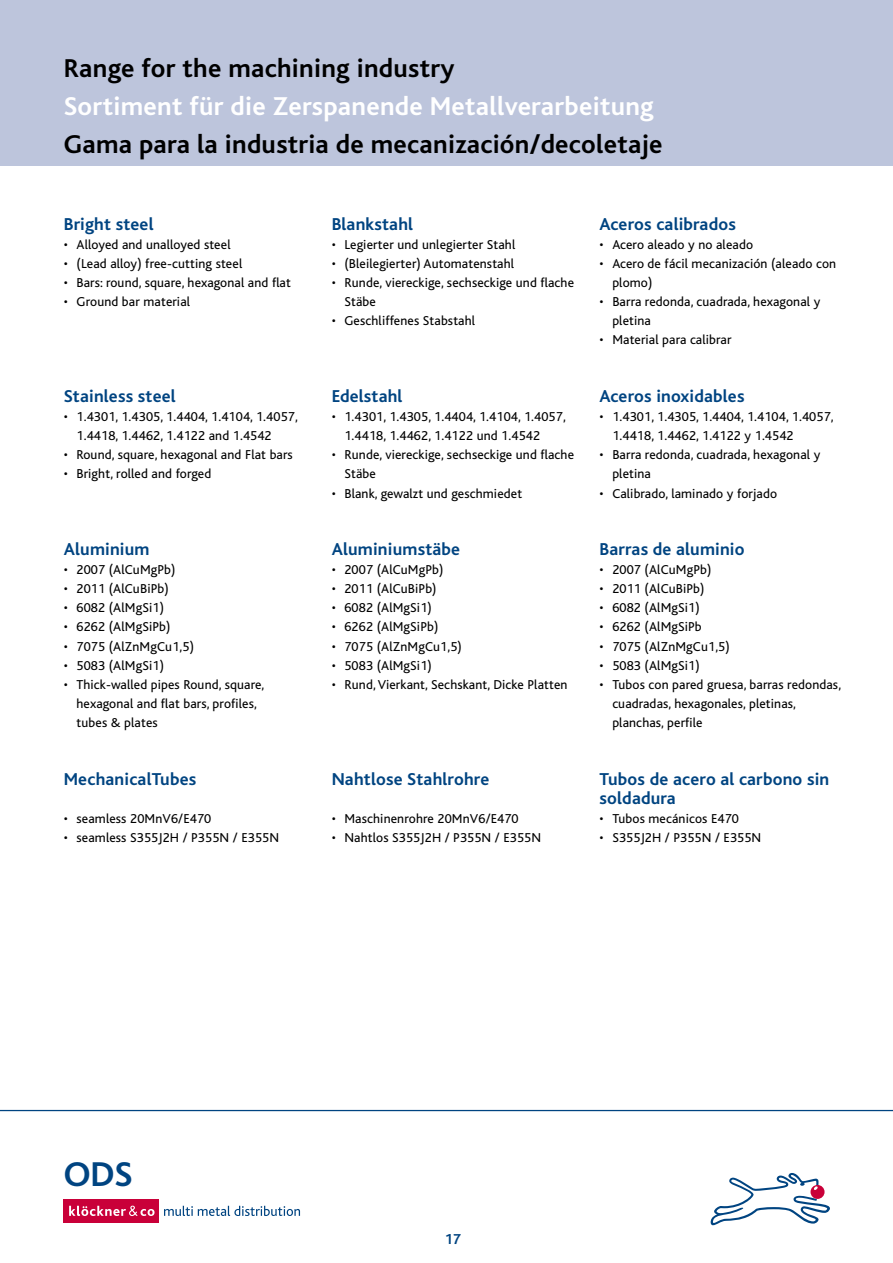
<style>
.page{position:relative;width:893px;height:1263px;background:#fff}
.page>*{position:absolute;margin:0;border:0;box-sizing:border-box;transform-origin:0 0}
.t1{font:700 36px "Kl Bliss";color:#004481}
.t2{font:700 27px "Kl Bliss";letter-spacing:.01em;color:#000}
.t3{font:700 27px "Kl Bliss";letter-spacing:.01em;color:#fff}
.t4{font:700 18px/19.2px "Kl Bliss";letter-spacing:.01em;color:#004481}
.t5{font:700 15px "Kl Bliss";color:#004481}
.t6{font:13.5px/19.2px "Kl Bliss";letter-spacing:.01em;color:#000}
</style>
<div class="page">
<div style="left:0;top:0;width:893px;height:166px;background:#bdc5dc"></div>
<hr style="left:0;top:1110px;width:893px;height:1px;background:#004481">
<svg style="left:711px;top:1173px;width:119px;height:52px"></svg>
<div style="left:64px;top:1199px;width:95px;height:24px;background:#c90039"></div>
<svg style="left:69px;top:1206px;width:86px;height:10px"></svg>
<svg style="left:164px;top:1206px;width:136px;height:10px"></svg>
<h2 class="t2" style="left:64px;top:54px;width:392px">Range for the machining industry</h2>
<h2 class="t3" style="left:64px;top:92px;width:591px">Sortiment für die Zerspanende Metallverarbeitung</h2>
<h2 class="t2" style="left:64px;top:130px;width:600px">Gama para la industria de mecanización/decoletaje</h2>
<h3 class="t4" style="left:64px;top:214px;width:91px">Bright steel</h3>
<p class="t6" style="left:64px;top:235px;width:168px">• Alloyed and unalloyed steel</p>
<p class="t6" style="left:64px;top:254px;width:180px">• (Lead alloy) free-cutting steel</p>
<p class="t6" style="left:64px;top:273px;width:229px">• Bars: round, square, hexagonal and flat</p>
<p class="t6" style="left:64px;top:292px;width:128px">• Ground bar material</p>
<h3 class="t4" style="left:64px;top:387px;width:114px">Stainless steel</h3>
<p class="t6" style="left:77px;top:407px;width:223px;text-indent:-13px">• 1.4301, 1.4305, 1.4404, 1.4104, 1.4057,<br>1.4418, 1.4462, 1.4122 and 1.4542</p>
<p class="t6" style="left:64px;top:445px;width:230px">• Round, square, hexagonal and Flat bars</p>
<p class="t6" style="left:64px;top:465px;width:149px">• Bright, rolled and forged</p>
<h3 class="t4" style="left:64px;top:540px;width:87px">Aluminium</h3>
<p class="t6" style="left:64px;top:560px;width:113px">• 2007 (AlCuMgPb)</p>
<p class="t6" style="left:64px;top:579px;width:106px">• 2011 (AlCuBiPb)</p>
<p class="t6" style="left:64px;top:599px;width:102px">• 6082 (AlMgSi1)</p>
<p class="t6" style="left:64px;top:618px;width:108px">• 6262 (AlMgSiPb)</p>
<p class="t6" style="left:64px;top:637px;width:132px">• 7075 (AlZnMgCu1,5)</p>
<p class="t6" style="left:64px;top:656px;width:102px">• 5083 (AlMgSi1)</p>
<p class="t6" style="left:77px;top:675px;width:189px;text-indent:-13px">• Thick-walled pipes Round, square, hexagonal and flat bars, profiles, tubes &amp; plates</p>
<h3 class="t4" style="left:64px;top:769px;width:134px">MechanicalTubes</h3>
<p class="t6" style="left:64px;top:809px;width:149px">• seamless 20MnV6/E470</p>
<p class="t6" style="left:64px;top:828px;width:217px">• seamless S355J2H / P355N / E355N</p>
<h3 class="t4" style="left:332px;top:214px;width:83px">Blankstahl</h3>
<p class="t6" style="left:332px;top:235px;width:185px">• Legierter und unlegierter Stahl</p>
<p class="t6" style="left:332px;top:254px;width:184px">• (Bleilegierter) Automatenstahl</p>
<p class="t6" style="left:344px;top:273px;width:231px;text-indent:-13px">• Runde, viereckige, sechseckige und flache<br>Stäbe</p>
<p class="t6" style="left:332px;top:312px;width:145px">• Geschliffenes Stabstahl</p>
<h3 class="t4" style="left:332px;top:387px;width:72px">Edelstahl</h3>
<p class="t6" style="left:344px;top:407px;width:223px;text-indent:-13px">• 1.4301, 1.4305, 1.4404, 1.4104, 1.4057,<br>1.4418, 1.4462, 1.4122 und 1.4542</p>
<p class="t6" style="left:344px;top:445px;width:231px;text-indent:-13px">• Runde, viereckige, sechseckige und flache<br>Stäbe</p>
<p class="t6" style="left:332px;top:484px;width:192px">• Blank, gewalzt und geschmiedet</p>
<h3 class="t4" style="left:332px;top:540px;width:130px">Aluminiumstäbe</h3>
<p class="t6" style="left:332px;top:560px;width:113px">• 2007 (AlCuMgPb)</p>
<p class="t6" style="left:332px;top:579px;width:106px">• 2011 (AlCuBiPb)</p>
<p class="t6" style="left:332px;top:599px;width:102px">• 6082 (AlMgSi1)</p>
<p class="t6" style="left:332px;top:618px;width:108px">• 6262 (AlMgSiPb)</p>
<p class="t6" style="left:332px;top:637px;width:132px">• 7075 (AlZnMgCu1,5)</p>
<p class="t6" style="left:332px;top:656px;width:102px">• 5083 (AlMgSi1)</p>
<p class="t6" style="left:332px;top:675px;width:237px">• Rund, Vierkant, Sechskant, Dicke Platten</p>
<h3 class="t4" style="left:332px;top:769px;width:159px">Nahtlose Stahlrohre</h3>
<p class="t6" style="left:332px;top:809px;width:188px">• Maschinenrohre 20MnV6/E470</p>
<p class="t6" style="left:332px;top:828px;width:211px">• Nahtlos S355J2H / P355N / E355N</p>
<h3 class="t4" style="left:600px;top:214px;width:138px">Aceros calibrados</h3>
<p class="t6" style="left:600px;top:235px;width:155px">• Acero aleado y no aleado</p>
<p class="t6" style="left:612px;top:254px;width:225px;text-indent:-13px">• Acero de fácil mecanización (aleado con plomo)</p>
<p class="t6" style="left:612px;top:292px;width:209px;text-indent:-13px">• Barra redonda, cuadrada, hexagonal y pletina</p>
<p class="t6" style="left:600px;top:331px;width:133px">• Material para calibrar</p>
<h3 class="t4" style="left:600px;top:387px;width:147px">Aceros inoxidables</h3>
<p class="t6" style="left:612px;top:407px;width:223px;text-indent:-13px">• 1.4301, 1.4305, 1.4404, 1.4104, 1.4057,<br>1.4418, 1.4462, 1.4122 y 1.4542</p>
<p class="t6" style="left:612px;top:445px;width:209px;text-indent:-13px">• Barra redonda, cuadrada, hexagonal y pletina</p>
<p class="t6" style="left:600px;top:484px;width:179px">• Calibrado, laminado y forjado</p>
<h3 class="t4" style="left:600px;top:540px;width:147px">Barras de aluminio</h3>
<p class="t6" style="left:600px;top:560px;width:113px">• 2007 (AlCuMgPb)</p>
<p class="t6" style="left:600px;top:579px;width:106px">• 2011 (AlCuBiPb)</p>
<p class="t6" style="left:600px;top:599px;width:102px">• 6082 (AlMgSi1)</p>
<p class="t6" style="left:600px;top:618px;width:104px">• 6262 (AlMgSiPb</p>
<p class="t6" style="left:600px;top:637px;width:132px">• 7075 (AlZnMgCu1,5)</p>
<p class="t6" style="left:600px;top:656px;width:102px">• 5083 (AlMgSi1)</p>
<p class="t6" style="left:612px;top:675px;width:230px;text-indent:-13px">• Tubos con pared gruesa, barras redondas, cuadradas, hexagonales, pletinas, planchas, perfile</p>
<h3 class="t4" style="left:600px;top:769px;width:231px">Tubos de acero al carbono sin soldadura</h3>
<p class="t6" style="left:600px;top:809px;width:141px">• Tubos mecánicos E470</p>
<p class="t6" style="left:600px;top:828px;width:163px">• S355J2H / P355N / E355N</p>
<h1 class="t1" style="left:64px;top:1156px;width:70px">ODS</h1>
<p class="t5" style="left:445px;top:1231px;width:18px">17</p>
</div>
